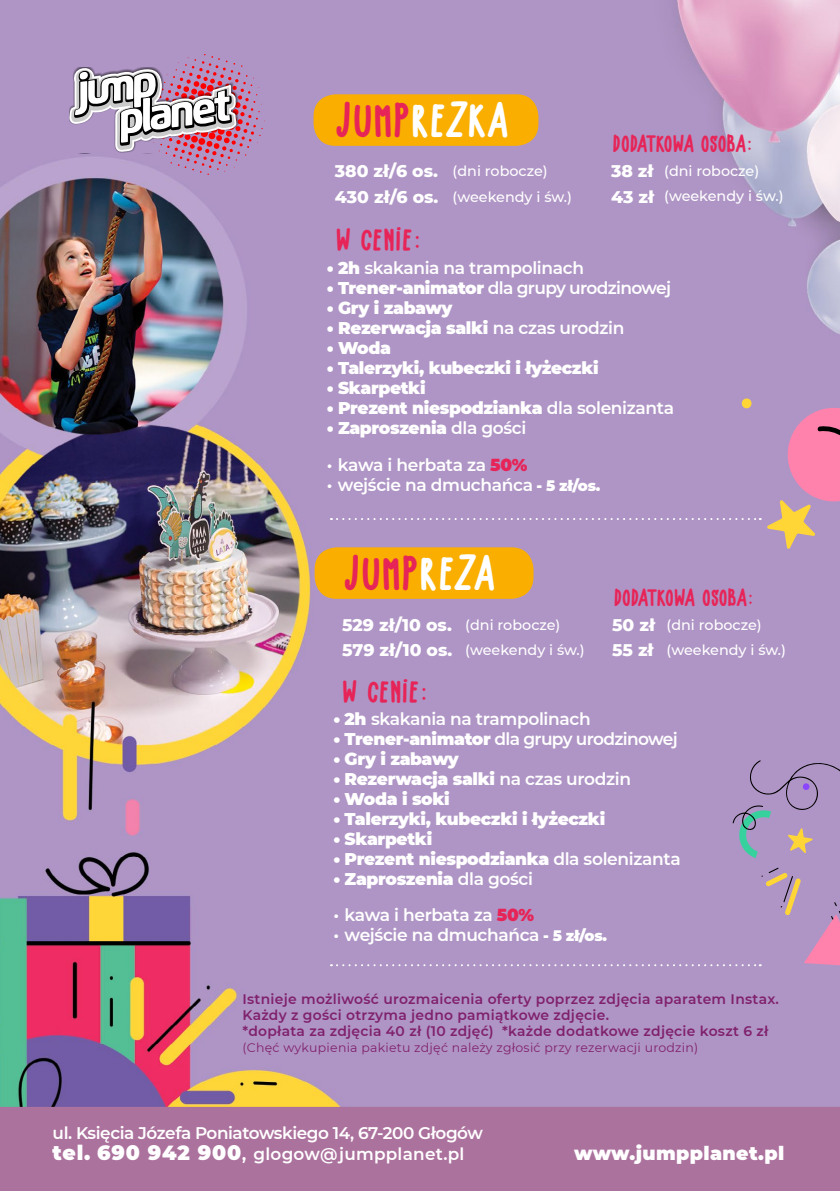
<style>
.page{position:relative;width:840px;height:1191px;background:#fff}
.page>*{position:absolute;margin:0;border:0;box-sizing:border-box;transform-origin:0 0}
.t1{font:40.2px "BABYGIRLY";color:#fff}
.t2{font:40.2px "BABYGIRLY";color:#e72458}
.t3{font:26px "BABYGIRLY";color:#e72458}
.t4{font:20px "BABYGIRLY";letter-spacing:-.055em;color:#e72458}
.t5{font:900 18.8px "Montserrat";letter-spacing:.02em;color:#fff}
.t6{font:900 17px "Montserrat";letter-spacing:-.02em;color:#fff}
.t7{font:600 17px "Montserrat";letter-spacing:-.02em;color:#fff}
.t8{font:600 17px "Montserrat";letter-spacing:-.04em;color:#fff}
.t9{font:600 16.8px/21.6px "Montserrat";letter-spacing:-.025em;color:#fff}
.t10{font:500 14.4px/25.4px "Montserrat";color:#fff}
.t11{font:600 13.8px/16.2px "Montserrat";letter-spacing:.02em;color:#80216d}
.t12{font:12.4px "Montserrat";letter-spacing:.02em;color:#80216d}
.s1{color:#e72458}
.s2{font-weight:800;font-size:17.2px}
.s3{font-weight:900}
.s4{font-weight:600}
.s5{font-weight:900;color:#e72458}
.s6{font-weight:900;font-size:14.8px}
.s7{color:#fff}
.s8{font-weight:900;font-size:20.4px}
.s9{font-size:19.2px}
</style>
<div class="page">
<img style="left:0;top:0;width:839px;height:1106px">
<div style="left:313px;top:94px;width:225px;height:52px;background:#f9ae00;border-radius:22px"></div>
<div style="left:314px;top:547px;width:219px;height:52px;background:#f9ae00;border-radius:22px"></div>
<div style="left:0;top:1106px;width:839px;height:85px;background:#ac729e"></div>
<svg style="left:69px;top:54px;width:195px;height:121px"></svg>
<svg style="left:732px;top:758px;width:107px;height:100px"></svg>
<svg style="left:740px;top:398px;width:11px;height:11px"></svg>
<svg style="left:766px;top:403px;width:73px;height:146px"></svg>
<svg style="left:331px;top:518px;width:429px;height:2px"></svg>
<div style="left:331px;top:867px;width:508px;height:99px;background:#af95c5"></div>
<h1 class="t1" style="left:336px;top:100px;width:176px"><span class="s1">JUMP</span>REZKA</h1>
<p class="t10" style="left:335px;top:158px;width:238px"><span class="s2">380 zł/6 os.</span> (dni robocze)<br><span class="s2">430 zł/6 os.</span> (weekendy i św.)</p>
<h2 class="t3" style="left:336px;top:227px;width:86px">W CENIE:</h2>
<p class="t4" style="left:613px;top:134px;width:140px">DODATKOWA OSOBA:</p>
<p class="t10" style="left:610px;top:158px;width:174px"><span class="s2">38 zł</span> (dni robocze)<br><span class="s2">43 zł</span> (weekendy i św.)</p>
<p class="t7" style="left:327px;top:256px;width:258px"><span class="s3">• 2h</span> skakania na trampolinach</p>
<p class="t8" style="left:327px;top:276px;width:345px"><span class="s3">• Trener-animator</span> dla grupy urodzinowej</p>
<p class="t6" style="left:327px;top:295px;width:127px">• Gry i zabawy</p>
<p class="t6" style="left:327px;top:315px;width:299px">• Rezerwacja salki <span class="s4">na czas urodzin</span></p>
<p class="t6" style="left:327px;top:335px;width:66px">• Woda</p>
<p class="t6" style="left:327px;top:355px;width:273px">• Talerzyki, kubeczki i łyżeczki</p>
<p class="t6" style="left:327px;top:375px;width:100px">• Skarpetki</p>
<p class="t6" style="left:327px;top:395px;width:348px">• Prezent niespodzianka <span class="s4">dla solenizanta</span></p>
<p class="t6" style="left:327px;top:415px;width:201px">• Zaproszenia <span class="s4">dla gości</span></p>
<p class="t7" style="left:327px;top:453px;width:202px">• kawa i herbata za <span class="s5">50%</span></p>
<p class="t7" style="left:327px;top:473px;width:275px">• wejście na dmuchańca <span class="s6">- 5 zł/os.</span></p>
<h1 class="t2" style="left:345px;top:553px;width:154px">JUMP<span class="s7">REZA</span></h1>
<p class="t10" style="left:342px;top:611px;width:244px"><span class="s2">529 zł/10 os.</span> (dni robocze)<br><span class="s2">579 zł/10 os.</span> (weekendy i św.)</p>
<h2 class="t3" style="left:343px;top:679px;width:86px">W CENIE:</h2>
<p class="t4" style="left:614px;top:588px;width:140px">DODATKOWA OSOBA:</p>
<p class="t10" style="left:611px;top:611px;width:175px"><span class="s2">50 zł</span> (dni robocze)<br><span class="s2">55 zł</span> (weekendy i św.)</p>
<p class="t7" style="left:333px;top:707px;width:258px"><span class="s3">• 2h</span> skakania na trampolinach</p>
<p class="t8" style="left:333px;top:727px;width:345px"><span class="s3">• Trener-animator</span> dla grupy urodzinowej</p>
<p class="t6" style="left:333px;top:746px;width:127px">• Gry i zabawy</p>
<p class="t6" style="left:333px;top:766px;width:299px">• Rezerwacja salki <span class="s4">na czas urodzin</span></p>
<p class="t6" style="left:333px;top:786px;width:118px">• Woda i soki</p>
<p class="t6" style="left:333px;top:806px;width:273px">• Talerzyki, kubeczki i łyżeczki</p>
<p class="t6" style="left:333px;top:826px;width:100px">• Skarpetki</p>
<p class="t6" style="left:333px;top:846px;width:348px">• Prezent niespodzianka <span class="s4">dla solenizanta</span></p>
<p class="t6" style="left:333px;top:866px;width:201px">• Zaproszenia <span class="s4">dla gości</span></p>
<p class="t7" style="left:333px;top:903px;width:202px">• kawa i herbata za <span class="s5">50%</span></p>
<p class="t7" style="left:333px;top:923px;width:275px">• wejście na dmuchańca <span class="s6">- 5 zł/os.</span></p>
<p class="t11" style="left:242px;top:990px;width:537px">Istnieje możliwość urozmaicenia oferty poprzez zdjęcia aparatem Instax.<br>Każdy z gości otrzyma jedno pamiątkowe zdjęcie.<br>*dopłata za zdjęcia 40 zł (10 zdjęć) *każde dodatkowe zdjęcie koszt 6 zł</p>
<p class="t12" style="left:242px;top:1039px;width:457px">(Chęć wykupienia pakietu zdjęć należy zgłosić przy rezerwacji urodzin)</p>
<p class="t9" style="left:53px;top:1121px;width:431px">ul. Księcia Józefa Poniatowskiego 14, 67-200 Głogów <span class="s8">tel. 690 942 900</span><span class="s9">,</span> glogow@jumpplanet.pl</p>
<p class="t5" style="left:574px;top:1139px;width:211px">www.jumpplanet.pl</p>
</div>
